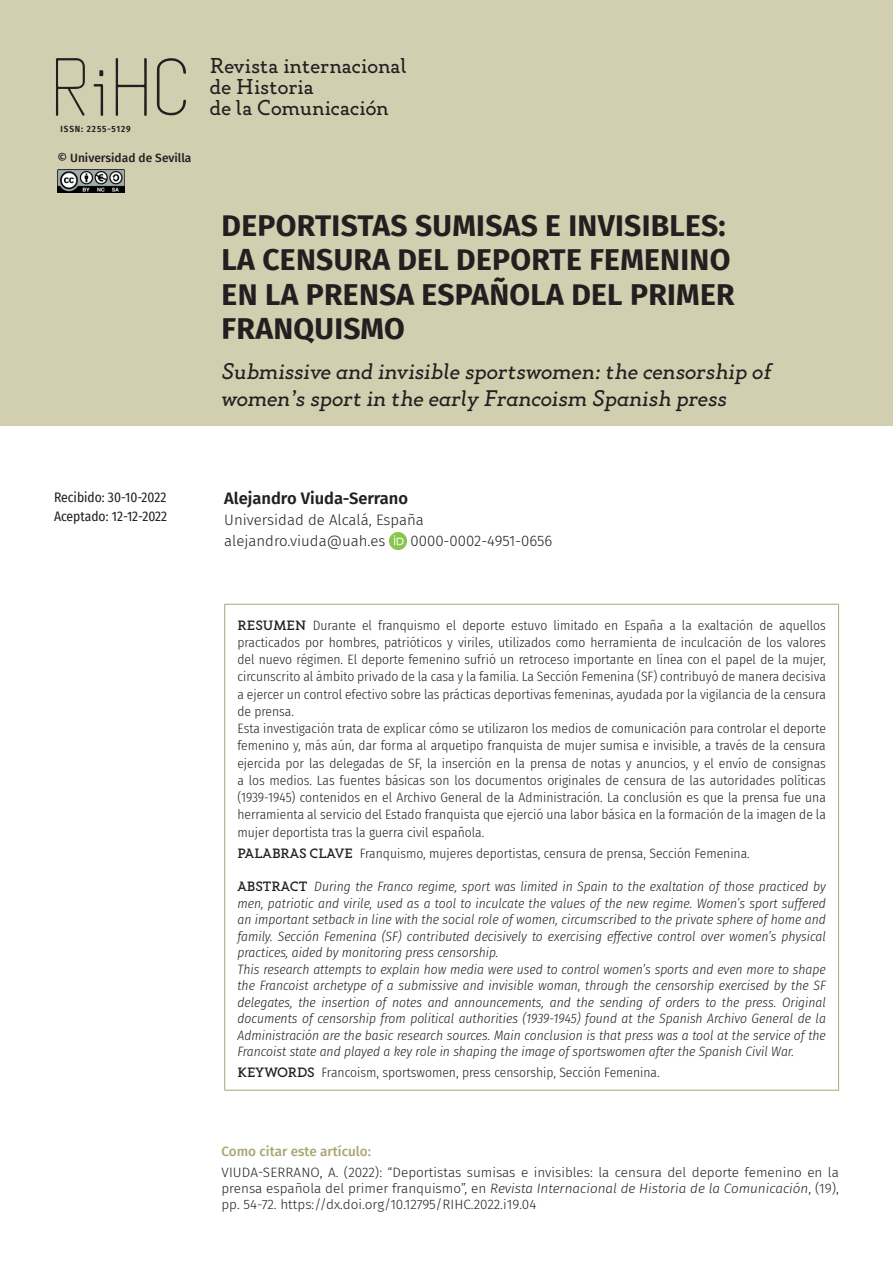
<style>
.page{position:relative;width:893px;height:1263px;background:#fff}
.page>*{position:absolute;margin:0;border:0;box-sizing:border-box;transform-origin:0 0}
._10_Tit_Ppal{font:700 30px/34.5px "Fira Sans";letter-spacing:.01em;color:#231f20}
._11_Tit_Ingles{font:italic 22.5px/27px "Gambero";color:#231f20}
.t1{font:21.45px/20.5px "Gambero";letter-spacing:.005em;color:#231f20}
._20_autor{font:600 16.5px "Fira Sans";color:#231f20}
._20b_autores-inf{font:300 15px "Fira Sans";color:#231f20}
._30_resumen{font:300 13.5px/17.2px "Fira Sans Condensed";color:#231f20;text-align:justify}
._32_abstract{font:italic 300 13.5px/16.5px "Fira Sans Condensed";color:#231f20;text-align:justify}
.Cita_texto{font:300 13.5px/16.2px "Fira Sans";color:#231f20;text-align:justify}
._22_fechas{font:13.5px "Fira Sans Condensed";color:#231f20}
.Como_citar{font:500 13.5px "Fira Sans";color:#aaa671}
.t2{font:500 12px "Fira Sans";color:#231f20}
.t3{font:600 9px "Fira Sans Condensed";letter-spacing:.1em;color:#231f20}
.s1{font-family:"Gambero";font-weight:500}
.s2{font-family:"Gambero";font-weight:500;font-style:normal}
.s3{font-style:italic}
</style>
<div class="page">
<div style="left:0;top:0;width:893px;height:425px;background:#d2ceb0"></div>
<svg style="left:56px;top:58px;width:29px;height:58px"></svg>
<svg style="left:116px;top:58px;width:31px;height:58px"></svg>
<svg style="left:157px;top:58px;width:29px;height:58px"></svg>
<svg style="left:93px;top:84px;width:10px;height:32px"></svg>
<svg style="left:99px;top:70px;width:4px;height:7px"></svg>
<img style="left:57px;top:169px;width:68px;height:23px">
<img style="left:390px;top:533px;width:16px;height:17px">
<hr style="left:224px;top:604px;width:615px;height:1px;background:#aaa671">
<hr style="left:224px;top:605px;width:1px;height:485px;background:#aaa671">
<hr style="left:838px;top:605px;width:1px;height:485px;background:#aaa671">
<hr style="left:224px;top:1090px;width:615px;height:1px;background:#aaa671">
<p class="t3" style="left:61px;top:121px;width:71px">ISSN: 2255-5129</p>
<p class="t2" style="left:57px;top:148px;width:136px">© Universidad de Sevilla</p>
<h3 class="t1" style="left:210px;top:56px;width:198px">Revista internacional de Historia<br>de la Comunicación</h3>
<p class="_10_Tit_Ppal" style="left:222px;top:206px;width:515px">DEPORTISTAS SUMISAS E INVISIBLES:<br>LA CENSURA DEL DEPORTE FEMENINO<br>EN LA PRENSA ESPAÑOLA DEL PRIMER<br>FRANQUISMO</p>
<p class="_11_Tit_Ingles" style="left:221px;top:358px;width:552px">Submissive and invisible sportswomen: the censorship of women’s sport in the early Francoism Spanish press</p>
<p class="_22_fechas" style="left:54px;top:487px;width:114px">Recibido: 30-10-2022</p>
<p class="_22_fechas" style="left:54px;top:506px;width:115px">Aceptado: 12-12-2022</p>
<p class="_20_autor" style="left:224px;top:485px;width:185px">Alejandro Viuda-Serrano</p>
<p class="_20b_autores-inf" style="left:224px;top:510px;width:201px">Universidad de Alcalá, España</p>
<p class="_20b_autores-inf" style="left:224px;top:531px;width:163px">alejandro.viuda@uah.es</p>
<p class="_20b_autores-inf" style="left:411px;top:531px;width:143px">0000-0002-4951-0656</p>
<p class="_30_resumen" style="left:237px;top:616px;width:590px"><span class="s1">RESUMEN</span> Durante el franquismo el deporte estuvo limitado en España a la exaltación de aquellos practicados por hombres, patrióticos y viriles, utilizados como herramienta de inculcación de los valores del nuevo régimen. El deporte femenino sufrió un retroceso importante en línea con el papel de la mujer, circunscrito al ámbito privado de la casa y la familia. La Sección Femenina (SF) contribuyó de manera decisiva a ejercer un control efectivo sobre las prácticas deportivas femeninas, ayudada por la vigilancia de la censura de prensa.</p>
<p class="_30_resumen" style="left:237px;top:720px;width:590px">Esta investigación trata de explicar cómo se utilizaron los medios de comunicación para controlar el deporte femenino y, más aún, dar forma al arquetipo franquista de mujer sumisa e invisible, a través de la censura ejercida por las delegadas de SF, la inserción en la prensa de notas y anuncios, y el envío de consignas a los medios. Las fuentes básicas son los documentos originales de censura de las autoridades políticas (1939-1945) contenidos en el Archivo General de la Administración. La conclusión es que la prensa fue una herramienta al servicio del Estado franquista que ejerció una labor básica en la formación de la imagen de la mujer deportista tras la guerra civil española.</p>
<p class="_30_resumen" style="left:237px;top:844px;width:514px"><span class="s1">PALABRAS CLAVE</span> Franquismo, mujeres deportistas, censura de prensa, Sección Femenina.</p>
<p class="_32_abstract" style="left:237px;top:878px;width:590px"><span class="s2">ABSTRACT</span> During the Franco regime, sport was limited in Spain to the exaltation of those practiced by men, patriotic and virile, used as a tool to inculcate the values of the new regime. Women’s sport suffered an important setback in line with the social role of women, circumscribed to the private sphere of home and family. Sección Femenina (SF) contributed decisively to exercising effective control over women’s physical practices, aided by monitoring press censorship.</p>
<p class="_32_abstract" style="left:237px;top:961px;width:590px">This research attempts to explain how media were used to control women’s sports and even more to shape the Francoist archetype of a submissive and invisible woman, through the censorship exercised by the SF delegates, the insertion of notes and announcements, and the sending of orders to the press. Original documents of censorship from political authorities (1939-1945) found at the Spanish Archivo General de la Administración are the basic research sources. Main conclusion is that press was a tool at the service of the Francoist state and played a key role in shaping the image of sportswomen after the Spanish Civil War.</p>
<p class="_30_resumen" style="left:237px;top:1064px;width:424px"><span class="s1">KEYWORDS</span> Francoism, sportswomen, press censorship, Sección Femenina.</p>
<p class="Como_citar" style="left:221px;top:1140px;width:151px">Como citar este artículo:</p>
<p class="Cita_texto" style="left:221px;top:1164px;width:619px">VIUDA-SERRANO, A. (2022): “Deportistas sumisas e invisibles: la censura del deporte femenino en la prensa española del primer franquismo”, en <span class="s3">Revista Internacional de Historia de la Comunicación</span>, (19), pp. 54-72. https://dx.doi.org/10.12795/RIHC.2022.i19.04</p>
</div>
